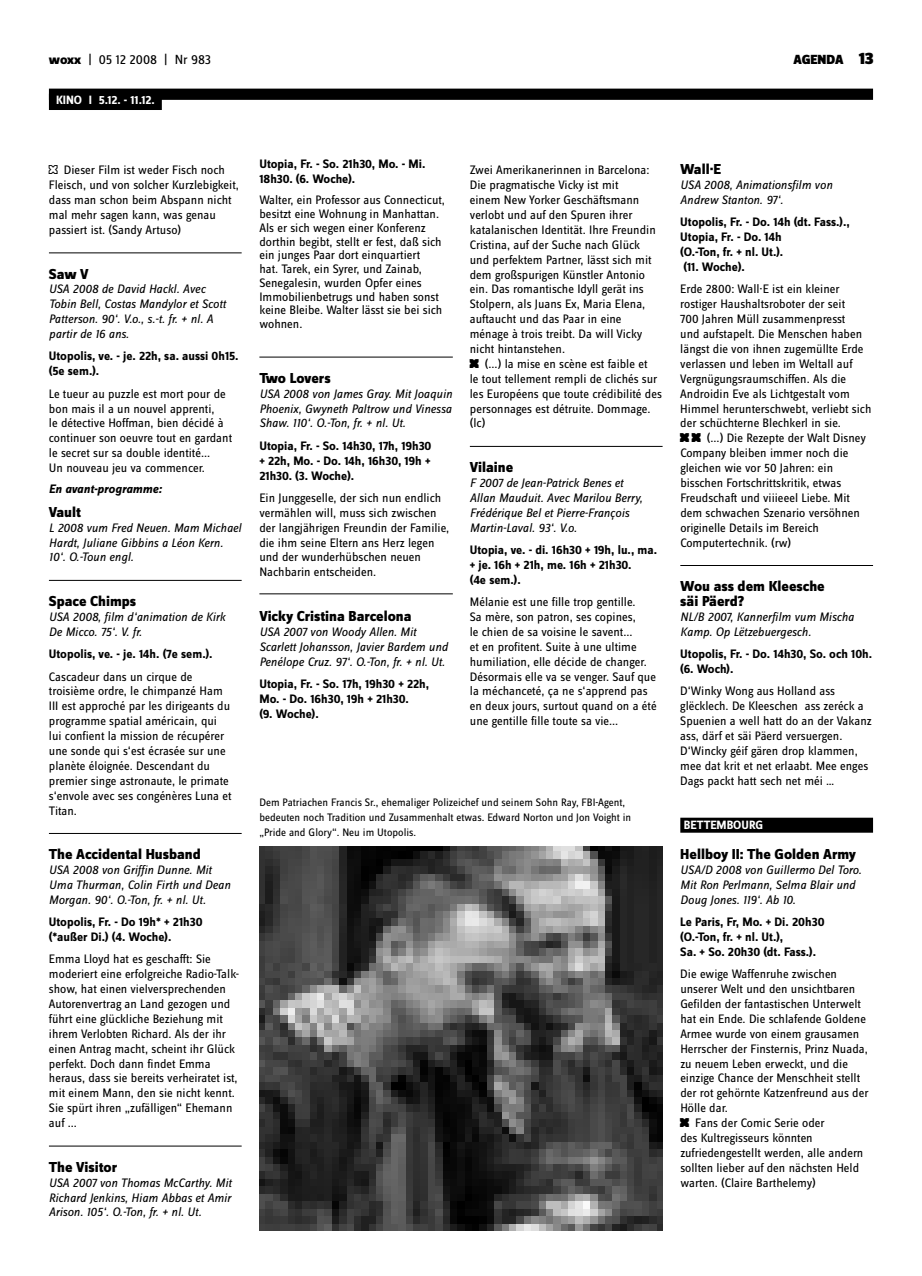
<style>
.page{position:relative;width:922px;height:1276px;background:#fff}
.page>*{position:absolute;margin:0;border:0;box-sizing:border-box;transform-origin:0 0}
.t1{font:32.5px "woxx";color:#000}
.t2{font:800 15px/14.9px "Zine Sans Dis";color:#000}
.t3{font:13.75px "Zine Sans Dis";color:#000}
.t4{font:900 13.75px "Zine Sans Dis";color:#000}
.t5{font:12.75px/14.9px "Zine Sans Dis";color:#000}
.t6{font:italic 12.75px/14.9px "Zine Sans Dis";color:#000}
.t7{font:700 12.75px/14.9px "Zine Sans Dis";color:#000}
.t8{font:12.75px "Zine Sans Dis Bold Italic Tf";color:#000}
.t9{font:700 12.5px "Zine Sans Dis";color:#fff}
.t10{font:11.25px/14.9px "Zine Sans Dis";color:#000}
.s1{font-weight:800}
.s2{font-size:17.5px}
</style>
<div class="page">
<div style="left:49px;top:89px;width:823px;height:11px;background:#000"></div>
<hr style="left:49px;top:253px;width:192px;height:1px;background:#000">
<hr style="left:49px;top:580px;width:192px;height:1px;background:#000">
<hr style="left:49px;top:833px;width:192px;height:1px;background:#000">
<hr style="left:49px;top:1146px;width:192px;height:1px;background:#000">
<hr style="left:259px;top:357px;width:193px;height:1px;background:#000">
<hr style="left:259px;top:593px;width:193px;height:1px;background:#000">
<hr style="left:469px;top:446px;width:193px;height:1px;background:#000">
<hr style="left:680px;top:565px;width:192px;height:1px;background:#000">
<div style="left:680px;top:817px;width:192px;height:15px;background:#000"></div>
<div style="left:49px;top:94px;width:113px;height:16px;background:#000"></div>
<img style="left:259px;top:846px;width:403px;height:384px">
<p class="t3" style="left:49px;top:53px;width:164px"><span class="s1">woxx</span> | 05 12 2008 | Nr 983</p>
<p class="t4" style="left:793px;top:53px;width:82px">AGENDA <span class="s2">13</span></p>
<p class="t9" style="left:56px;top:93px;width:100px">KINO I 5.12. - 11.12.</p>
<p class="t5" style="left:49px;top:163px;width:191px;text-indent:15px">Dieser Film ist weder Fisch noch Fleisch, und von solcher Kurzlebigkeit, dass man schon beim Abspann nicht mal mehr sagen kann, was genau passiert ist. (Sandy Artuso)</p>
<p class="t2" style="left:49px;top:267px;width:41px">Saw V</p>
<p class="t6" style="left:49px;top:282px;width:178px">USA 2008 de David Hackl. Avec<br>Tobin Bell, Costas Mandylor et Scott<br>Patterson. 90‘. V.o., s.-t. fr. + nl. A partir de 16 ans.</p>
<p class="t7" style="left:49px;top:349px;width:191px">Utopolis, ve. - je. 22h, sa. aussi 0h15. (5e sem.).</p>
<p class="t5" style="left:49px;top:387px;width:185px">Le tueur au puzzle est mort pour de bon mais il a un nouvel apprenti,<br>le détective Hoffman, bien décidé à continuer son oeuvre tout en gardant le secret sur sa double identité...<br>Un nouveau jeu va commencer.</p>
<p class="t8" style="left:49px;top:482px;width:114px">En avant-programme:</p>
<p class="t2" style="left:49px;top:505px;width:33px">Vault</p>
<p class="t6" style="left:49px;top:520px;width:194px">L 2008 vum Fred Neuen. Mam Michael<br>Hardt, Juliane Gibbins a Léon Kern.<br>10‘. O.-Toun engl.</p>
<p class="t2" style="left:49px;top:594px;width:89px">Space Chimps</p>
<p class="t6" style="left:49px;top:609px;width:178px">USA 2008, film d‘animation de Kirk<br>De Micco. 75‘. V. fr.</p>
<p class="t7" style="left:49px;top:647px;width:165px">Utopolis, ve. - je. 14h. (7e sem.).</p>
<p class="t5" style="left:49px;top:669px;width:184px">Cascadeur dans un cirque de troisième ordre, le chimpanzé Ham<br>III est approché par les dirigeants du programme spatial américain, qui lui confient la mission de récupérer une sonde qui s‘est écrasée sur une planète éloignée. Descendant du premier singe astronaute, le primate s‘envole avec ses congénères Luna et<br>Titan.</p>
<p class="t2" style="left:49px;top:847px;width:153px">The Accidental Husband</p>
<p class="t6" style="left:49px;top:862px;width:183px">USA 2008 von Griffin Dunne. Mit<br>Uma Thurman, Colin Firth und Dean<br>Morgan. 90‘. O.-Ton, fr. + nl. Ut.</p>
<p class="t7" style="left:49px;top:915px;width:155px">Utopolis, Fr. - Do 19h* + 21h30 (*außer Di.) (4. Woche).</p>
<p class="t5" style="left:49px;top:952px;width:192px">Emma Lloyd hat es geschafft: Sie moderiert eine erfolgreiche Radio-Talk&shy;show, hat einen vielversprechenden Autorenvertrag an Land gezogen und führt eine glückliche Beziehung mit ihrem Verlobten Richard. Als der ihr einen Antrag macht, scheint ihr Glück perfekt. Doch dann findet Emma heraus, dass sie bereits verheiratet ist, mit einem Mann, den sie nicht kennt.<br>Sie spürt ihren „zufälligen“ Ehemann auf ...</p>
<p class="t2" style="left:49px;top:1160px;width:70px">The Visitor</p>
<p class="t6" style="left:49px;top:1175px;width:184px;text-align:justify">USA 2007 von Thomas McCarthy. Mit Richard Jenkins, Hiam Abbas et Amir Arison. 105‘. O.-Ton, fr. + nl. Ut.</p>
<h1 class="t1" style="left:49px;top:147px;width:18px">0</h1>
<p class="t7" style="left:259px;top:157px;width:167px">Utopia, Fr. - So. 21h30, Mo. - Mi.<br>18h30. (6. Woche).</p>
<p class="t5" style="left:259px;top:194px;width:187px;line-height:13.8px">Walter, ein Professor aus Connecticut, besitzt eine Wohnung in Manhattan.<br>Als er sich wegen einer Konferenz dorthin begibt, stellt er fest, daß sich ein junges Paar dort einquartiert<br>hat. Tarek, ein Syrer, und Zainab, Senegalesin, wurden Opfer eines Immobilienbetrugs und haben sonst keine Bleibe. Walter lässt sie bei sich wohnen.</p>
<p class="t2" style="left:259px;top:371px;width:73px">Two Lovers</p>
<p class="t6" style="left:259px;top:386px;width:194px;text-align:justify">USA 2008 von James Gray. Mit Joaquin Phoenix, Gwyneth Paltrow und Vinessa Shaw. 110‘. O.-Ton, fr. + nl. Ut.</p>
<p class="t7" style="left:259px;top:439px;width:173px;text-align:justify">Utopia, Fr. - So. 14h30, 17h, 19h30 + 22h, Mo. - Do. 14h, 16h30, 19h + 21h30. (3. Woche).</p>
<p class="t5" style="left:259px;top:491px;width:191px">Ein Junggeselle, der sich nun endlich vermählen will, muss sich zwischen der langjährigen Freundin der Familie, die ihm seine Eltern ans Herz legen und der wunderhübschen neuen Nachbarin entscheiden.</p>
<p class="t2" style="left:259px;top:609px;width:154px">Vicky Cristina Barcelona</p>
<p class="t6" style="left:259px;top:624px;width:190px">USA 2007 von Woody Allen. Mit<br>Scarlett Johansson, Javier Bardem und<br>Penélope Cruz. 97‘. O.-Ton, fr. + nl. Ut.</p>
<p class="t7" style="left:259px;top:677px;width:171px">Utopia, Fr. - So. 17h, 19h30 + 22h,<br>Mo. - Do. 16h30, 19h + 21h30.<br>(9. Woche).</p>
<p class="t5" style="left:469px;top:163px;width:187px">Zwei Amerikanerinnen in Barcelona:<br>Die pragmatische Vicky ist mit<br>einem New Yorker Geschäftsmann verlobt und auf den Spuren ihrer katalanischen Identität. Ihre Freundin Cristina, auf der Suche nach Glück und perfektem Partner, lässt sich mit dem großspurigen Künstler Antonio ein. Das romantische Idyll gerät ins Stolpern, als Juans Ex, Maria Elena, auftaucht und das Paar in eine ménage à trois treibt. Da will Vicky nicht hintanstehen.</p>
<h1 class="t1" style="left:469px;top:341px;width:18px">X</h1>
<p class="t5" style="left:469px;top:357px;width:193px;text-indent:15px">(...) la mise en scène est faible et<br>le tout tellement rempli de clichés sur les Européens que toute crédibilité des personnages est détruite. Dommage. (lc)</p>
<p class="t2" style="left:469px;top:460px;width:45px">Vilaine</p>
<p class="t6" style="left:469px;top:475px;width:174px">F 2007 de Jean-Patrick Benes et<br>Allan Mauduit. Avec Marilou Berry,<br>Frédérique Bel et Pierre-François<br>Martin-Laval. 93‘. V.o.</p>
<p class="t7" style="left:469px;top:543px;width:189px">Utopia, ve. - di. 16h30 + 19h, lu., ma. + je. 16h + 21h, me. 16h + 21h30.<br>(4e sem.).</p>
<p class="t5" style="left:469px;top:595px;width:188px">Mélanie est une fille trop gentille.<br>Sa mère, son patron, ses copines,<br>le chien de sa voisine le savent...<br>et en profitent. Suite à une ultime humiliation, elle décide de changer.<br>Désormais elle va se venger. Sauf que la méchanceté, ça ne s‘apprend pas en deux jours, surtout quand on a été une gentille fille toute sa vie...</p>
<p class="t10" style="left:259px;top:796px;width:373px">Dem Patriachen Francis Sr., ehemaliger Polizeichef und seinem Sohn Ray, FBI-Agent, bedeuten noch Tradition und Zusammenhalt etwas. Edward Norton und Jon Voight in „Pride and Glory“. Neu im Utopolis.</p>
<p class="t2" style="left:680px;top:163px;width:42px">Wall·E</p>
<p class="t6" style="left:680px;top:178px;width:154px">USA 2008, Animationsfilm von<br>Andrew Stanton. 97‘.</p>
<p class="t7" style="left:680px;top:216px;width:171px">Utopolis, Fr. - Do. 14h (dt. Fass.).,<br>Utopia, Fr. - Do. 14h<br>(O.-Ton, fr. + nl. Ut.).<br>(11. Woche).</p>
<p class="t5" style="left:680px;top:282px;width:193px">Erde 2800: Wall·E ist ein kleiner rostiger Haushaltsroboter der seit<br>700 Jahren Müll zusammenpresst<br>und aufstapelt. Die Menschen haben längst die von ihnen zugemüllte Erde verlassen und leben im Weltall auf Vergnügungsraumschiffen. Als die Androidin Eve als Lichtgestalt vom Himmel herunterschwebt, verliebt sich der schüchterne Blechkerl in sie.</p>
<h1 class="t1" style="left:680px;top:415px;width:29px">XX</h1>
<p class="t5" style="left:680px;top:431px;width:187px;text-indent:26px">(...) Die Rezepte der Walt Disney<br>Company bleiben immer noch die gleichen wie vor 50 Jahren: ein bisschen Fortschrittskritik, etwas<br>Freudschaft und viiieeel Liebe. Mit dem schwachen Szenario versöhnen originelle Details im Bereich<br>Computertechnik. (rw)</p>
<p class="t2" style="left:680px;top:580px;width:146px">Wou ass dem Kleesche säi Päerd?</p>
<p class="t6" style="left:680px;top:609px;width:175px">NL/B 2007, Kannerfilm vum Mischa<br>Kamp. Op Lëtzebuergesch.</p>
<p class="t7" style="left:680px;top:647px;width:193px">Utopolis, Fr. - Do. 14h30, So. och 10h. (6. Woch).</p>
<p class="t5" style="left:680px;top:684px;width:193px">D‘Winky Wong aus Holland ass glëcklech. De Kleeschen ass zeréck a Spuenien a well hatt do an der Vakanz ass, därf et säi Päerd versuergen.<br>D‘Wincky géif gären drop klammen, mee dat krit et net erlaabt. Mee enges Dags packt hatt sech net méi …</p>
<p class="t9" style="left:683px;top:818px;width:81px">Bettembourg</p>
<p class="t2" style="left:680px;top:847px;width:177px">Hellboy II: The Golden Army</p>
<p class="t6" style="left:680px;top:862px;width:183px">USA/D 2008 von Guillermo Del Toro.<br>Mit Ron Perlmann, Selma Blair und<br>Doug Jones. 119‘. Ab 10.</p>
<p class="t7" style="left:680px;top:915px;width:146px">Le Paris, Fr, Mo. + Di. 20h30 (O.-Ton, fr. + nl. Ut.),<br>Sa. + So. 20h30 (dt. Fass.).</p>
<p class="t5" style="left:680px;top:967px;width:190px">Die ewige Waffenruhe zwischen unserer Welt und den unsichtbaren<br>Gefilden der fantastischen Unterwelt hat ein Ende. Die schlafende Goldene<br>Armee wurde von einem grausamen<br>Herrscher der Finsternis, Prinz Nuada, zu neuem Leben erweckt, und die einzige Chance der Menschheit stellt der rot gehörnte Katzenfreund aus der<br>Hölle dar.</p>
<h1 class="t1" style="left:680px;top:1100px;width:18px">X</h1>
<p class="t5" style="left:680px;top:1116px;width:184px;text-indent:15px">Fans der Comic Serie oder<br>des Kultregisseurs könnten zufriedengestellt werden, alle andern sollten lieber auf den nächsten Held warten. (Claire Barthelemy)</p>
</div>
